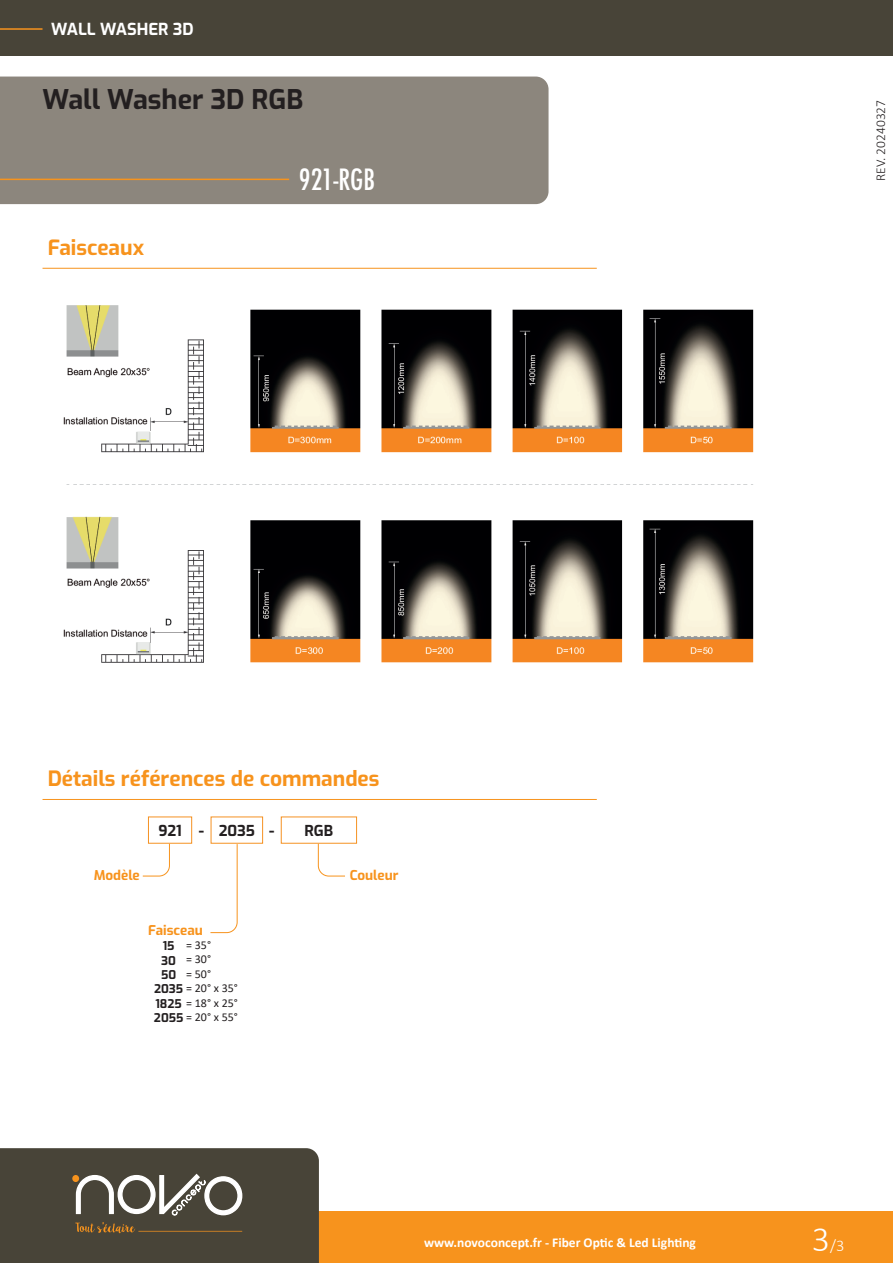
<style>
.page{position:relative;width:893px;height:1263px;background:#fff}
.page>*{position:absolute;margin:0;border:0;box-sizing:border-box;transform-origin:0 0}
.t1{font:500 condensed 28.5px "Futura";letter-spacing:-.005em;color:#fff}
.t2{font:700 27px "Exo";color:#231f20}
.t3{font:700 21px "Exo";color:#f7931d}
.t4{font:700 16.5px "Exo";color:#fff}
.t5{font:300 16.5px "Calibri";color:#fff}
.t6{font:700 15px "Exo";color:#231f20}
.t7{font:700 13.5px "Calibri";color:#fff}
.t8{font:700 13.5px "Exo";color:#f7931d}
.t9{font:300 13.5px "Calibri";color:#231f20}
.t10{font:12px/14.4px "Calibri";color:#231f20}
.t11{font:700 12px/14.4px "Exo";color:#231f20;text-align:center}
.s1{font-size:36px}
</style>
<div class="page">
<div style="left:0;top:77px;width:549px;height:127px;background:#8c867d"></div>
<hr style="left:0;top:179px;width:289px;height:1px;background:#f7931d">
<div style="left:0;top:0;width:893px;height:55px;background:#484438"></div>
<hr style="left:0;top:28px;width:43px;height:2px;background:#f7931d">
<div style="left:0;top:1212px;width:893px;height:51px;background:#f7931d"></div>
<svg style="left:0;top:1148px;width:319px;height:115px;background:#534f43"></svg>
<div style="left:72px;top:1175px;width:7px;height:7px;background:#f7931d;border-radius:50%"></div>
<hr style="left:43px;top:799px;width:554px;height:1px;background:#f7931d">
<div style="left:148px;top:816px;width:44px;height:28px;border:1px solid #f59223"></div>
<div style="left:281px;top:816px;width:76px;height:28px;border:1px solid #f59223"></div>
<svg style="left:142px;top:843px;width:28px;height:34px"></svg>
<svg style="left:317px;top:843px;width:29px;height:34px"></svg>
<hr style="left:43px;top:268px;width:554px;height:1px;background:#f7931d">
<div style="left:211px;top:816px;width:52px;height:28px;border:1px solid #f59223"></div>
<svg style="left:210px;top:843px;width:28px;height:90px"></svg>
<img style="left:63px;top:305px;width:691px;height:358px">
<p class="t4" style="left:51px;top:16px;width:144px">WALL WASHER 3D</p>
<h2 class="t2" style="left:43px;top:79px;width:262px">Wall Washer 3D RGB</h2>
<h3 class="t3" style="left:48px;top:231px;width:98px">Faisceaux</h3>
<h1 class="t1" style="left:299px;top:162px;width:78px">921-RGB</h1>
<p class="t9" style="left:872px;top:181px;width:82px;rotate:-90deg">REV. 20240327</p>
<h3 class="t3" style="left:48px;top:762px;width:333px">Détails références de commandes</h3>
<p class="t6" style="left:158px;top:819px;width:25px">921</p>
<p class="t6" style="left:269px;top:819px;width:66px">- RGB</p>
<p class="t8" style="left:94px;top:865px;width:48px">Modèle</p>
<p class="t8" style="left:350px;top:865px;width:50px">Couleur</p>
<p class="t6" style="left:199px;top:819px;width:58px">- 2035</p>
<p class="t8" style="left:148px;top:920px;width:56px">Faisceau</p>
<p class="t10" style="left:186px;top:937px;width:53px">= 35°<br>= 30°<br>= 50°<br>= 20° x 35° = 18° x 25° = 20° x 55°</p>
<p class="t11" style="left:154px;top:938px;width:31px">15<br>30<br>50<br>2035<br>1825<br>2055</p>
<p class="t7" style="left:424px;top:1233px;width:273px">www.novoconcept.fr - Fiber Optic &amp; Led Lighting</p>
<p class="t5" style="left:812px;top:1235px;width:34px"><span class="s1">3</span>/3</p>
</div>
